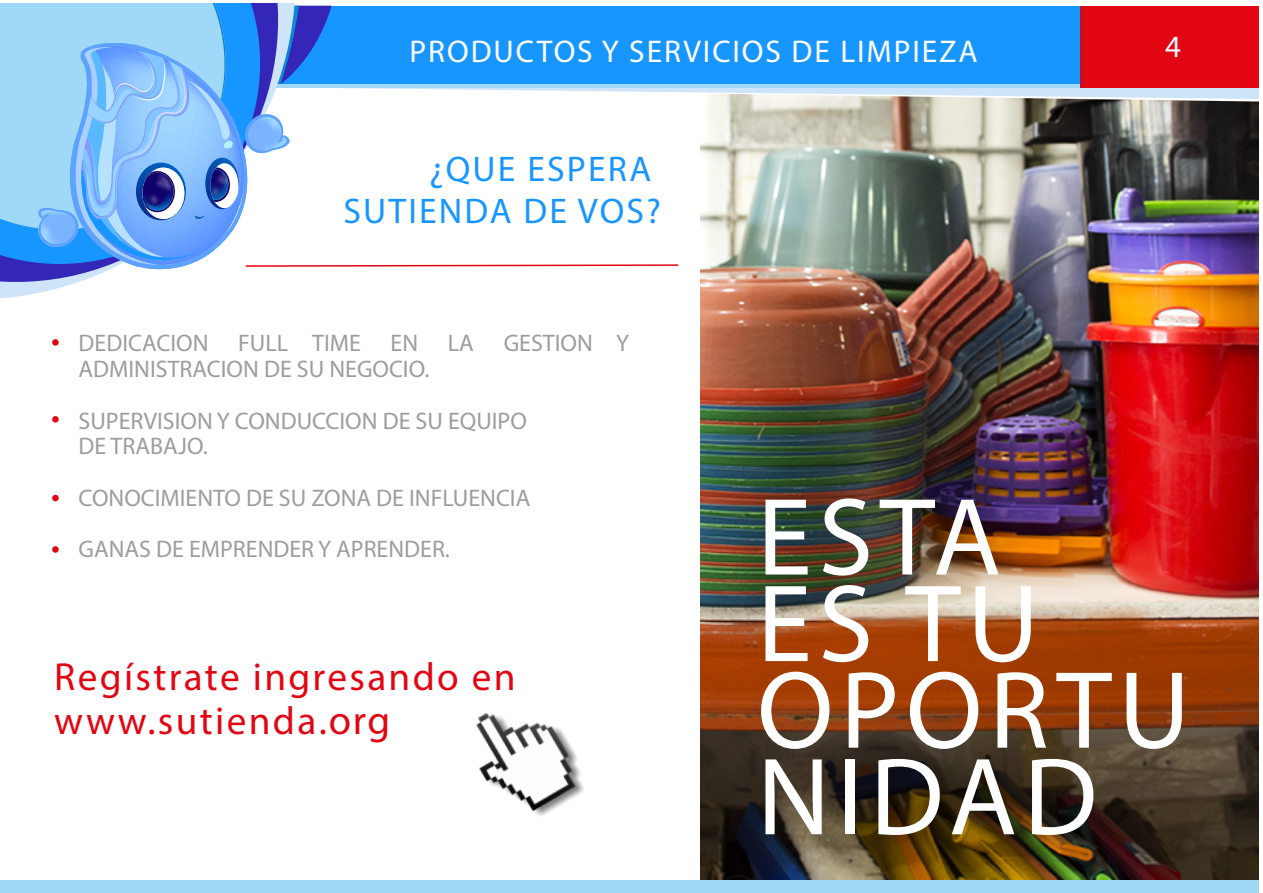
<style>
.page{position:relative;width:1263px;height:893px;background:#fff}
.page>*{position:absolute;margin:0;border:0;box-sizing:border-box;transform-origin:0 0}
.t1{font:111px/86.6px "Montserrat";letter-spacing:.06em;color:#fff}
.t2{font:40.65px "Myriad Pro";color:#e20613}
.t3{font:700 39.3px/44px "Montserrat";letter-spacing:.06em;color:#e20613}
.t4{font:35.7px/42.9px "Montserrat";letter-spacing:.06em;color:#1896ff;text-align:right}
.t5{font:31.5px "Montserrat";letter-spacing:.06em;color:#fff}
.t6{font:30.9px "Montserrat";color:#f4f7ff}
.t7{font:300 24px/25.7px "Montserrat";color:#9d9d9c}
</style>
<div class="page">
<img style="left:700px;top:102px;width:558px;height:778px">
<svg style="left:680px;top:87px;width:578px;height:12px;fill:#cee4f8"></svg>
<div style="left:242px;top:6px;width:1016px;height:81px;background:#1896ff"></div>
<div style="left:0;top:880px;width:1258px;height:13px;background:#a0d9f7"></div>
<div style="left:1080px;top:6px;width:178px;height:81px;background:#e20613"></div>
<hr style="left:1080px;top:6px;width:4px;height:81px;background:#c60c1e">
<hr style="left:242px;top:84px;width:838px;height:3px;background:#a0d9f7">
<img style="left:0;top:280px;width:84px;height:11px">
<div style="left:52px;top:339px;width:7px;height:7px;background:#e20613;border-radius:50%"></div>
<div style="left:52px;top:416px;width:7px;height:7px;background:#e20613;border-radius:50%"></div>
<div style="left:52px;top:495px;width:7px;height:6px;background:#e20613;border-radius:50%"></div>
<svg style="left:52px;top:546px;width:7px;height:7px"></svg>
<svg style="left:0;top:4px;width:680px;height:276px"></svg>
<img style="left:476px;top:712px;width:108px;height:104px">
<h3 class="t5" style="left:410px;top:32px;width:570px">PRODUCTOS Y SERVICIOS DE LIMPIEZA</h3>
<p class="t6" style="left:1165px;top:28px;width:17px">4</p>
<h3 class="t4" style="left:343px;top:147px;width:319px">¿QUE ESPERA<br>SUTIENDA DE VOS?</h3>
<p class="t7" style="left:79px;top:330px;width:552px">DEDICACION FULL TIME EN LA GESTION Y<br>ADMINISTRACION DE SU NEGOCIO.</p>
<p class="t7" style="left:79px;top:407px;width:450px">SUPERVISION Y CONDUCCION DE SU EQUIPO<br>DE TRABAJO.</p>
<p class="t7" style="left:79px;top:471px;width:453px;line-height:51.4px">CONOCIMIENTO DE SU ZONA DE INFLUENCIA<br>GANAS DE EMPRENDER Y APRENDER.</p>
<h1 class="t1" style="left:757px;top:492px;width:434px">ESTA<br>ES TU<br>OPORTU<br>NIDAD</h1>
<h3 class="t3" style="left:54px;top:655px;width:463px">Regístrate ingresando en www.sutienda.net</h3>
<h2 class="t2" style="left:329px;top:698px;width:63px">org</h2>
</div>
